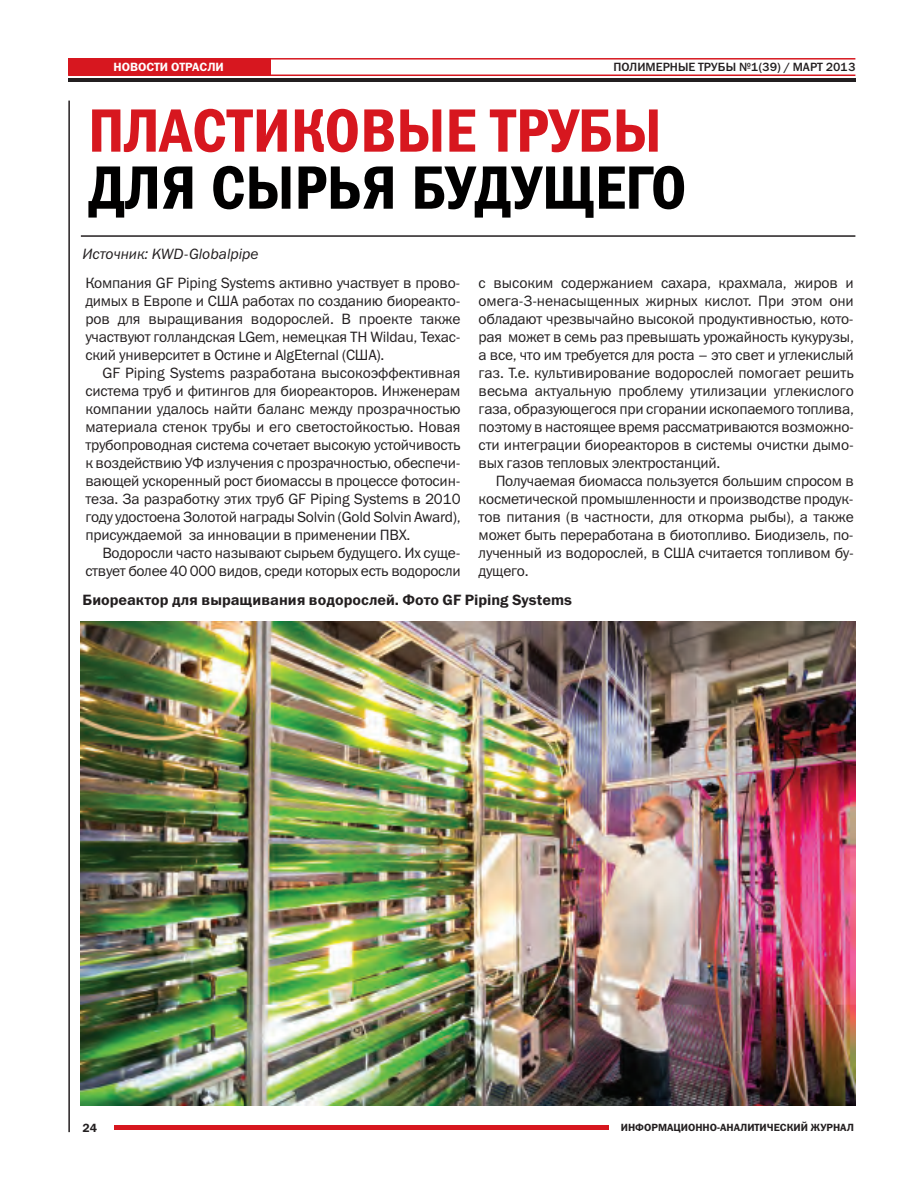
<style>
.page{position:relative;width:915px;height:1191px;background:#fff}
.page>*{position:absolute;margin:0;border:0;box-sizing:border-box;transform-origin:0 0}
.t1{font:61.5px "Franklin Gothic Demi Cond C";color:#d7171f}
.t2{font:61.5px "Franklin Gothic Demi Cond C";color:#010000}
.t3{font:15px/18px "Franklin Gothic Book C";letter-spacing:-.015em;color:#231f20;text-align:justify}
.t4{font:15px "Franklin Gothic Demi C";color:#231f20}
.t5{font:italic 15px "Franklin Gothic Book C";color:#231f20}
.t6{font:12px "Franklin Gothic Medium C";color:#231f20}
.t7{font:12px "Franklin Gothic Demi C";color:#fff}
.t8{font:12px "Franklin Gothic Demi C";color:#231f20}
.t9{font:10.5px "Franklin Gothic Demi C";color:#231f20}
</style>
<div class="page">
<div style="left:114px;top:1125px;width:494px;height:5px;background:#d7171f"></div>
<hr style="left:68px;top:74px;width:787px;height:2px;background:#d7171f">
<hr style="left:68px;top:58px;width:787px;height:2px;background:#d7171f">
<hr style="left:68px;top:79px;width:787px;height:3px;background:#231f20">
<div style="left:68px;top:59px;width:202px;height:16px;background:#d7171f"></div>
<hr style="left:68px;top:101px;width:2px;height:1031px;background:#231f20">
<hr style="left:81px;top:235px;width:774px;height:2px;background:#231f20">
<img style="left:81px;top:621px;width:774px;height:485px">
<p class="t7" style="left:113px;top:60px;width:112px">НОВОСТИ ОТРАСЛИ</p>
<p class="t6" style="left:613px;top:60px;width:243px">ПОЛИМЕРНЫЕ ТРУБЫ №1(39) / МАРТ 2013</p>
<h1 class="t1" style="left:88px;top:94px;width:575px">ПЛАСТИКОВЫЕ ТРУБЫ</h1>
<h1 class="t2" style="left:88px;top:151px;width:600px">ДЛЯ СЫРЬЯ БУДУЩЕГО</h1>
<p class="t5" style="left:82px;top:245px;width:178px">Источник: KWD-Globalpipe</p>
<p class="t3" style="left:85px;top:274px;width:376px">Компания GF Piping Systems активно участвует в прово&shy;димых в Европе и США работах по созданию биореакто&shy;ров для выращивания водорослей. В проекте также участвуют голландская LGem, немецкая TH Wildau, Техас&shy;ский университет в Остине и AlgEternal (США).</p>
<p class="t3" style="left:85px;top:364px;width:376px;text-indent:17px">GF Piping Systems разработана высокоэффективная система труб и фитингов для биореакторов. Инженерам компании удалось найти баланс между прозрачностью материала стенок трубы и его светостойкостью. Новая трубопроводная система сочетает высокую устойчивость к воздействию УФ излучения с прозрачностью, обеспечи&shy;вающей ускоренный рост биомассы в процессе фотосин&shy;теза. За разработку этих труб GF Piping Systems в 2010 году удостоена Золотой награды Solvin (Gold Solvin Award), присуждаемой за инновации в применении ПВХ.</p>
<p class="t3" style="left:85px;top:544px;width:377px;text-align:right">Водоросли часто называют сырьем будущего. Их суще&shy;ствует более 40 000 видов, среди которых есть водоросли</p>
<p class="t3" style="left:478px;top:274px;width:376px">с высоким содержанием сахара, крахмала, жиров и омега-3-ненасыщенных жирных кислот. При этом они обладают чрезвычайно высокой продуктивностью, кото&shy;рая может в семь раз превышать урожайность кукурузы, а все, что им требуется для роста – это свет и углекислый газ. Т.е. культивирование водорослей помогает решить весьма актуальную проблему утилизации углекислого газа, образующегося при сгорании ископаемого топлива, поэтому в настоящее время рассматриваются возможно&shy;сти интеграции биореакторов в системы очистки дымо&shy;вых газов тепловых электростанций.</p>
<p class="t3" style="left:478px;top:472px;width:376px;text-indent:17px">Получаемая биомасса пользуется большим спросом в косметической промышленности и производстве продук&shy;тов питания (в частности, для откорма рыбы), а также может быть переработана в биотопливо. Биодизель, по&shy;лученный из водорослей, в США считается топливом бу&shy;дущего.</p>
<p class="t4" style="left:82px;top:590px;width:491px">Биореактор для выращивания водорослей. Фото GF Piping Systems</p>
<p class="t8" style="left:82px;top:1120px;width:16px">24</p>
<p class="t9" style="left:620px;top:1121px;width:234px">ИНФОРМАЦИОННО-АНАЛИТИЧЕСКИЙ ЖУРНАЛ</p>
</div>
